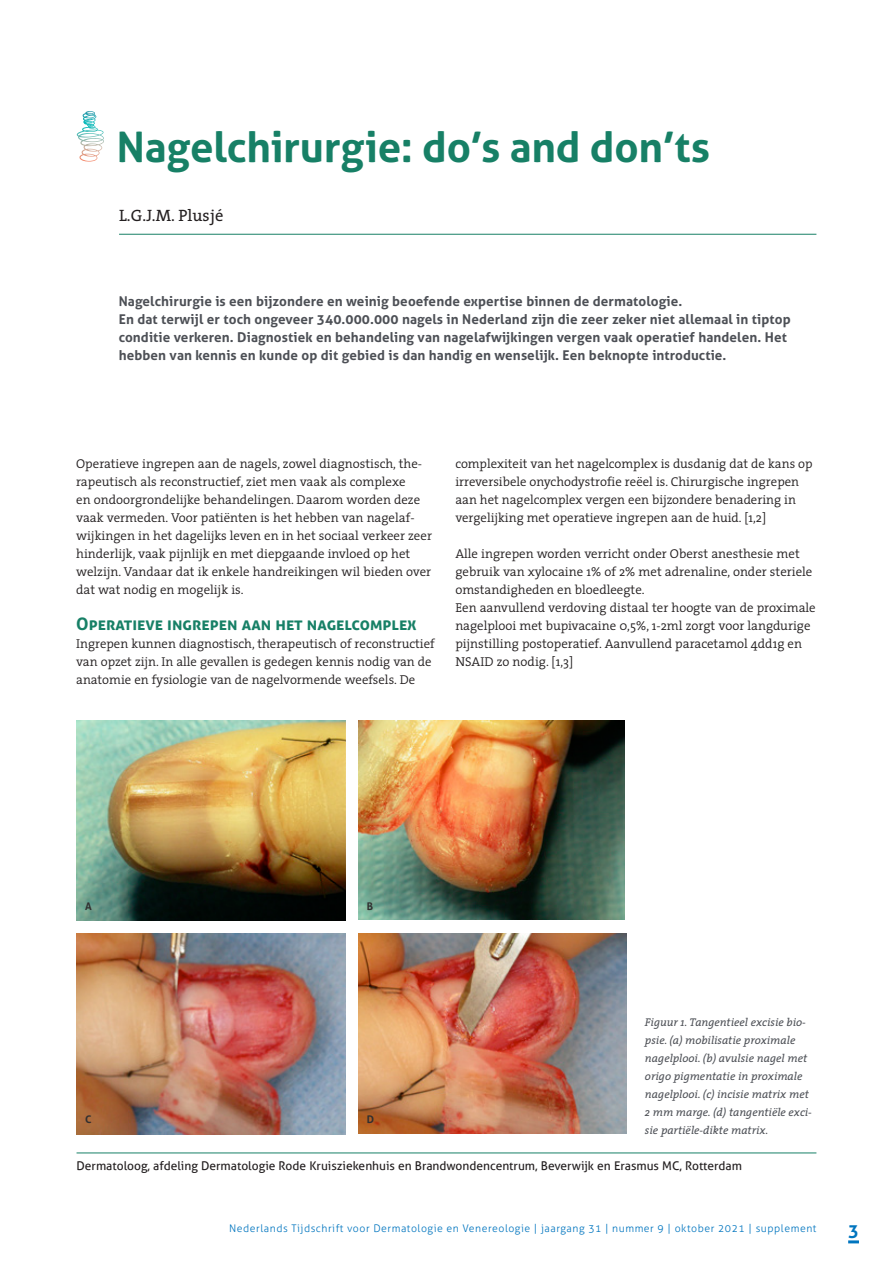
<style>
.page{position:relative;width:893px;height:1263px;background:#fff}
.page>*{position:absolute;margin:0;border:0;box-sizing:border-box;transform-origin:0 0}
.KOP-_Aller_-_28_35{font:700 42px "Aller";letter-spacing:-.005em;color:#178066}
.t1{font:700 18px "Aller";color:#0075bf}
.TUSSENKOP_1-Aller_TH{font:700 17.25px "Aller";color:#178066}
.AUTEUR{font:16.5px "The Serif";letter-spacing:.01em;color:#231f20}
.Intro{font:700 13.5px/18px "Aller";letter-spacing:.005em;color:#4d5056}
.PLATTE_TEKS{font:300 12.9px/18px "The Serif";color:#231f20}
.affiliatie_-_1e_rege{font:12px "Aller";color:#231f20}
.Bijschrift{font:italic 11.25px/18px "The Serif";color:#4d5056}
.t2{font:300 10.5px "Aller";letter-spacing:.05em;color:#0075bf}
.Rij{font:700 10.5px "Aller";color:#312f30}
</style>
<div class="page">
<svg style="left:848px;top:1240px;width:11px;height:3px"></svg>
<hr style="left:119px;top:234px;width:697px;height:1px;background:#178066">
<svg style="left:77px;top:111px;width:27px;height:51px"></svg>
<hr style="left:77px;top:1153px;width:739px;height:1px;background:#178066">
<img style="left:77px;top:720px;width:268px;height:200px">
<img style="left:77px;top:933px;width:268px;height:201px">
<img style="left:358px;top:720px;width:266px;height:199px">
<img style="left:358px;top:933px;width:268px;height:201px">
<p class="KOP-_Aller_-_28_35" style="left:117px;top:121px;width:595px">Nagelchirurgie: do’s and don’ts</p>
<p class="AUTEUR" style="left:119px;top:202px;width:106px">L.G.J.M. Plusjé</p>
<p class="Intro" style="left:119px;top:292px;width:565px">Nagelchirurgie is een bijzondere en weinig beoefende expertise binnen de dermatologie.</p>
<p class="Intro" style="left:119px;top:310px;width:673px">En dat terwijl er toch ongeveer 340.000.000 nagels in Nederland zijn die zeer zeker niet allemaal in tiptop conditie verkeren. Diagnostiek en behandeling van nagelafwijkingen vergen vaak operatief handelen. Het hebben van kennis en kunde op dit gebied is dan handig en wenselijk. Een beknopte introductie.</p>
<p class="PLATTE_TEKS" style="left:76px;top:454px;width:357px">Operatieve ingrepen aan de nagels, zowel diagnostisch, the&shy;rapeutisch als reconstructief, ziet men vaak als complexe<br>en ondoorgrondelijke behandelingen. Daarom worden deze vaak vermeden. Voor patiënten is het hebben van nagelaf&shy;wijkingen in het dagelijks leven en in het sociaal verkeer zeer hinderlijk, vaak pijnlijk en met diepgaande invloed op het welzijn. Vandaar dat ik enkele handreikingen wil bieden over dat wat nodig en mogelijk is.</p>
<p class="TUSSENKOP_1-Aller_TH" style="left:76px;top:613px;width:342px">Operatieve ingrepen aan het nagelcomplex</p>
<p class="PLATTE_TEKS" style="left:76px;top:634px;width:360px">Ingrepen kunnen diagnostisch, therapeutisch of reconstructief van opzet zijn. In alle gevallen is gedegen kennis nodig van de anatomie en fysiologie van de nagelvormende weefsels. De</p>
<p class="PLATTE_TEKS" style="left:455px;top:454px;width:359px">complexiteit van het nagelcomplex is dusdanig dat de kans op irreversibele onychodystrofie reëel is. Chirurgische ingrepen aan het nagelcomplex vergen een bijzondere benadering in vergelijking met operatieve ingrepen aan de huid. [1,2]</p>
<p class="PLATTE_TEKS" style="left:455px;top:544px;width:359px">Alle ingrepen worden verricht onder Oberst anesthesie met gebruik van xylocaine 1% of 2% met adrenaline, onder steriele omstandigheden en bloedleegte.</p>
<p class="PLATTE_TEKS" style="left:455px;top:598px;width:362px">Een aanvullend verdoving distaal ter hoogte van de proximale nagelplooi met bupivacaine 0,5%, 1-2ml zorgt voor langdurige pijnstilling postoperatief. Aanvullend paracetamol 4dd1g en NSAID zo nodig. [1,3]</p>
<p class="Rij" style="left:85px;top:900px;width:8px">A</p>
<p class="Rij" style="left:367px;top:900px;width:8px">B</p>
<p class="Rij" style="left:85px;top:1113px;width:8px">C</p>
<p class="Rij" style="left:367px;top:1113px;width:9px">D</p>
<p class="Bijschrift" style="left:645px;top:1013px;width:168px">Figuur 1. Tangentieel excisie bio&shy;psie. (a) mobilisatie proximale nagelplooi. (b) avulsie nagel met origo pigmentatie in proximale nagelplooi. (c) incisie matrix met 2 mm marge. (d) tangentiële exci&shy;sie partiële-dikte matrix.</p>
<p class="affiliatie_-_1e_rege" style="left:77px;top:1158px;width:667px">Dermatoloog, afdeling Dermatologie Rode Kruisziekenhuis en Brandwondencentrum, Beverwijk en Erasmus MC, Rotterdam</p>
<p class="t2" style="left:229px;top:1222px;width:589px">Nederlands Tijdschrift voor Dermatologie en Venereologie | jaargang 31 | nummer 9 | oktober 2021 | supplement</p>
<h2 class="t1" style="left:848px;top:1220px;width:12px">3</h2>
</div>
